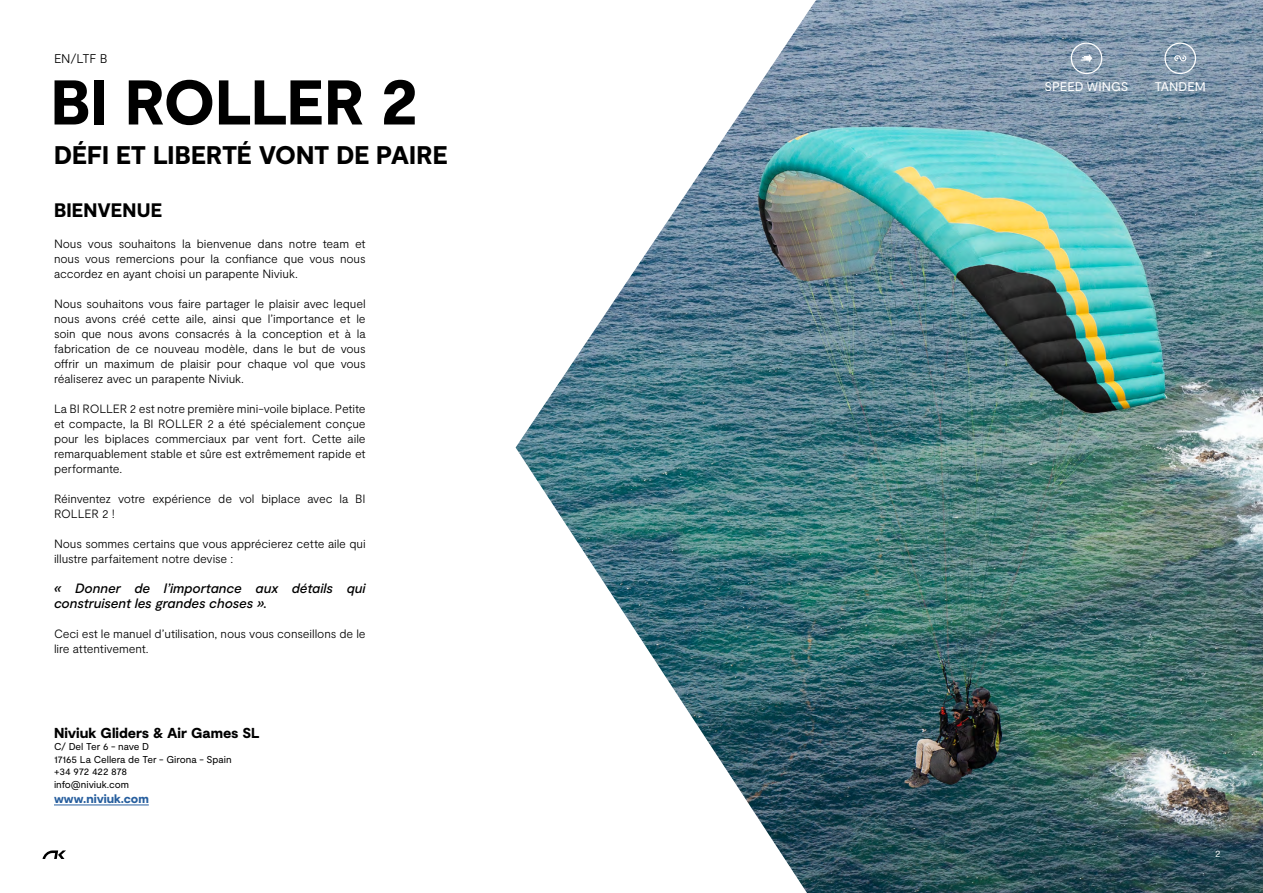
<style>
.page{position:relative;width:1263px;height:893px;background:#fff}
.page>*{position:absolute;margin:0;border:0;box-sizing:border-box;transform-origin:0 0}
.t1{font:900 63px "Moderat";letter-spacing:-.005em;color:#000}
.t2{font:900 25.5px "Moderat";color:#000}
.t3{font:900 19.5px "Moderat";letter-spacing:.01em;color:#000}
.t4{font:900 14.4px "Moderat";color:#000}
.t5{font:italic 500 13.5px/15px "Moderat";letter-spacing:-.005em;color:#000}
.t6{font:12.6px "Moderat";letter-spacing:-.005em;color:#fff}
.t7{font:300 12.6px "Moderat";color:#000}
.t8{font:900 12.15px "Moderat";color:#265e9e}
.t9{font:300 12px/15px "Moderat";letter-spacing:-.01em;color:#000;text-align:justify}
.t10{font:10.05px/13.4px "Moderat";letter-spacing:-.005em;color:#000}
.t11{font:9px "Helvetica Neue LT Std";color:#fff}
</style>
<div class="page">
<img style="left:516px;top:0;width:747px;height:893px">
<hr style="left:54px;top:805px;width:95px;height:1px;background:#265e9e">
<div style="left:1164px;top:43px;width:32px;height:31px;border:1px solid #fff;border-radius:50%"></div>
<div style="left:1071px;top:43px;width:31px;height:31px;border:1px solid #fff;border-radius:50%"></div>
<svg style="left:1081px;top:54px;width:11px;height:9px"></svg>
<svg style="left:1174px;top:55px;width:12px;height:6px"></svg>
<svg style="left:43px;top:850px;width:23px;height:9px"></svg>
<p class="t7" style="left:54px;top:52px;width:55px">EN/LTF B</p>
<h1 class="t1" style="left:51px;top:66px;width:368px">BI ROLLER 2</h1>
<h2 class="t2" style="left:54px;top:140px;width:395px">DÉFI ET LIBERTÉ VONT DE PAIRE</h2>
<h3 class="t3" style="left:54px;top:199px;width:110px">BIENVENUE</h3>
<p class="t9" style="left:54px;top:236px;width:313px">Nous vous souhaitons la bienvenue dans notre team et nous vous remercions pour la confiance que vous nous accordez en ayant choisi un parapente Niviuk.</p>
<p class="t9" style="left:54px;top:296px;width:313px">Nous souhaitons vous faire partager le plaisir avec lequel nous avons créé cette aile, ainsi que l’importance et le soin que nous avons consacrés à la conception et à la fabrication de ce nouveau modèle, dans le but de vous offrir un maximum de plaisir pour chaque vol que vous réaliserez avec un parapente Niviuk.</p>
<p class="t9" style="left:54px;top:401px;width:313px">La BI ROLLER 2 est notre première mini-voile biplace. Petite et compacte, la BI ROLLER 2 a été spécialement conçue pour les biplaces commerciaux par vent fort. Cette aile remarquablement stable et sûre est extrêmement rapide et performante.</p>
<p class="t9" style="left:54px;top:491px;width:313px">Réinventez votre expérience de vol biplace avec la BI<br>ROLLER 2 !</p>
<p class="t9" style="left:54px;top:536px;width:313px">Nous sommes certains que vous apprécierez cette aile qui illustre parfaitement notre devise :</p>
<p class="t5" style="left:54px;top:581px;width:313px">« Donner de l’importance aux détails qui construisent les grandes choses ».</p>
<p class="t9" style="left:54px;top:626px;width:313px">Ceci est le manuel d’utilisation, nous vous conseillons de le lire attentivement.</p>
<p class="t4" style="left:54px;top:724px;width:207px">Niviuk Gliders &amp; Air Games SL</p>
<p class="t10" style="left:54px;top:740px;width:179px">C/ Del Ter 6 - nave D<br>17165 La Cellera de Ter - Girona - Spain</p>
<p class="t10" style="left:54px;top:765px;width:76px">+34 972 422 878 info@niviuk.com</p>
<p class="t8" style="left:54px;top:791px;width:96px">www.niviuk.com</p>
<p class="t6" style="left:1044px;top:79px;width:85px">SPEED WINGS</p>
<p class="t6" style="left:1155px;top:79px;width:53px">TANDEM</p>
<p class="t11" style="left:1215px;top:848px;width:7px">2</p>
</div>
